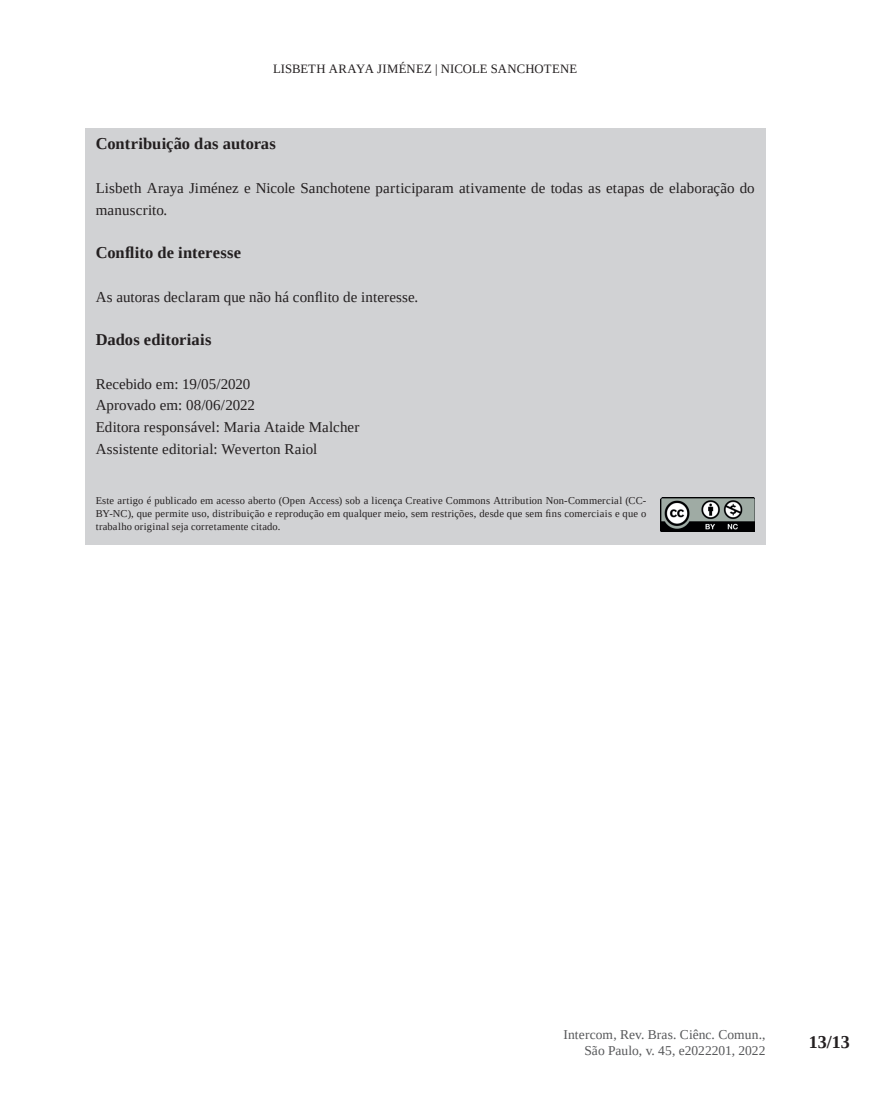
<style>
.page{position:relative;width:893px;height:1106px;background:#fff}
.page>*{position:absolute;margin:0;border:0;box-sizing:border-box;transform-origin:0 0}
.t1{font:700 18px "Liberation Serif";color:#231f20}
.t2{font:700 16.5px "Liberation Serif";letter-spacing:.005em;color:#231f20}
.t3{font:15px/21.8px "Liberation Serif";letter-spacing:.005em;color:#231f20}
.t4{font:13.5px/16.2px "Liberation Serif";letter-spacing:.005em;color:#57585a;text-align:right}
.t5{font:12.75px "Liberation Serif";letter-spacing:.01em;color:#231f20}
.t6{font:10.5px/12.6px "Liberation Serif";letter-spacing:.02em;color:#231f20;text-align:justify}
</style>
<div class="page">
<div style="left:85px;top:128px;width:680px;height:416px;background:#d1d2d4"></div>
<img style="left:661px;top:497px;width:94px;height:34px">
<p class="t5" style="left:273px;top:60px;width:306px">LISBETH ARAYA JIMÉNEZ | NICOLE SANCHOTENE</p>
<p class="t2" style="left:96px;top:133px;width:182px">Contribuição das autoras</p>
<p class="t3" style="left:96px;top:177px;width:661px">Lisbeth Araya Jiménez e Nicole Sanchotene participaram ativamente de todas as etapas de elaboração do manuscrito.</p>
<p class="t2" style="left:96px;top:241px;width:147px">Conflito de interesse</p>
<p class="t3" style="left:96px;top:286px;width:324px">As autoras declaram que não há conflito de interesse.</p>
<p class="t2" style="left:96px;top:328px;width:117px">Dados editoriais</p>
<p class="t3" style="left:96px;top:373px;width:265px">Recebido em: 19/05/2020<br>Aprovado em: 08/06/2022<br>Editora responsável: Maria Ataide Malcher Assistente editorial: Weverton Raiol</p>
<p class="t6" style="left:96px;top:494px;width:552px">Este artigo é publicado em acesso aberto (Open Access) sob a licença Creative Commons Attribution Non-Commercial (CC-BY-NC), que permite uso, distribuição e reprodução em qualquer meio, sem restrições, desde que sem fins comerciais e que o trabalho original seja corretamente citado.</p>
<p class="t4" style="left:563px;top:1026px;width:204px">Intercom, Rev. Bras. Ciênc. Comun.,<br>São Paulo, v. 45, e2022201, 2022</p>
<p class="t1" style="left:809px;top:1030px;width:43px">13/13</p>
</div>
